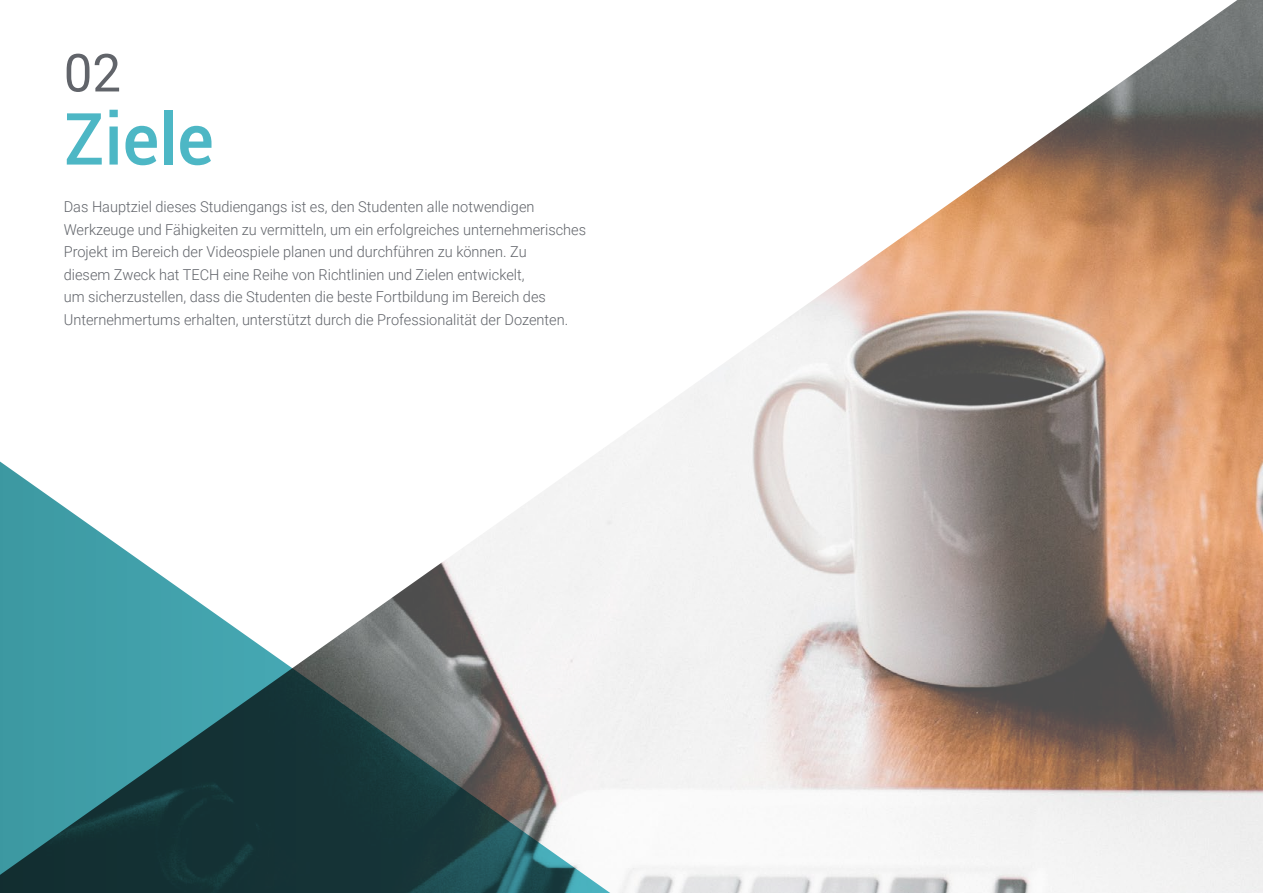
<style>
.page{position:relative;width:1263px;height:893px;background:#fff}
.page>*{position:absolute;margin:0;border:0;box-sizing:border-box;transform-origin:0 0}
.t1{font:500 72px "Roboto";color:#4db7c5}
.t2{font:52.5px "Roboto";color:#61646a}
.t3{font:300 15px/22.5px "Roboto";color:#61646a}
</style>
<div class="page">
<img style="left:608px;top:0;width:655px;height:893px">
<svg style="left:0;top:446px;width:640px;height:447px"></svg>
<h2 class="t2" style="left:64px;top:36px;width:59px">02</h2>
<h1 class="t1" style="left:64px;top:88px;width:152px">Ziele</h1>
<p class="t3" style="left:64px;top:195px;width:524px">Das Hauptziel dieses Studiengangs ist es, den Studenten alle notwendigen Werkzeuge und Fähigkeiten zu vermitteln, um ein erfolgreiches unternehmerisches Projekt im Bereich der Videospiele planen und durchführen zu können. Zu<br>diesem Zweck hat TECH eine Reihe von Richtlinien und Zielen entwickelt,<br>um sicherzustellen, dass die Studenten die beste Fortbildung im Bereich des Unternehmertums erhalten, unterstützt durch die Professionalität der Dozenten.</p>
</div>
